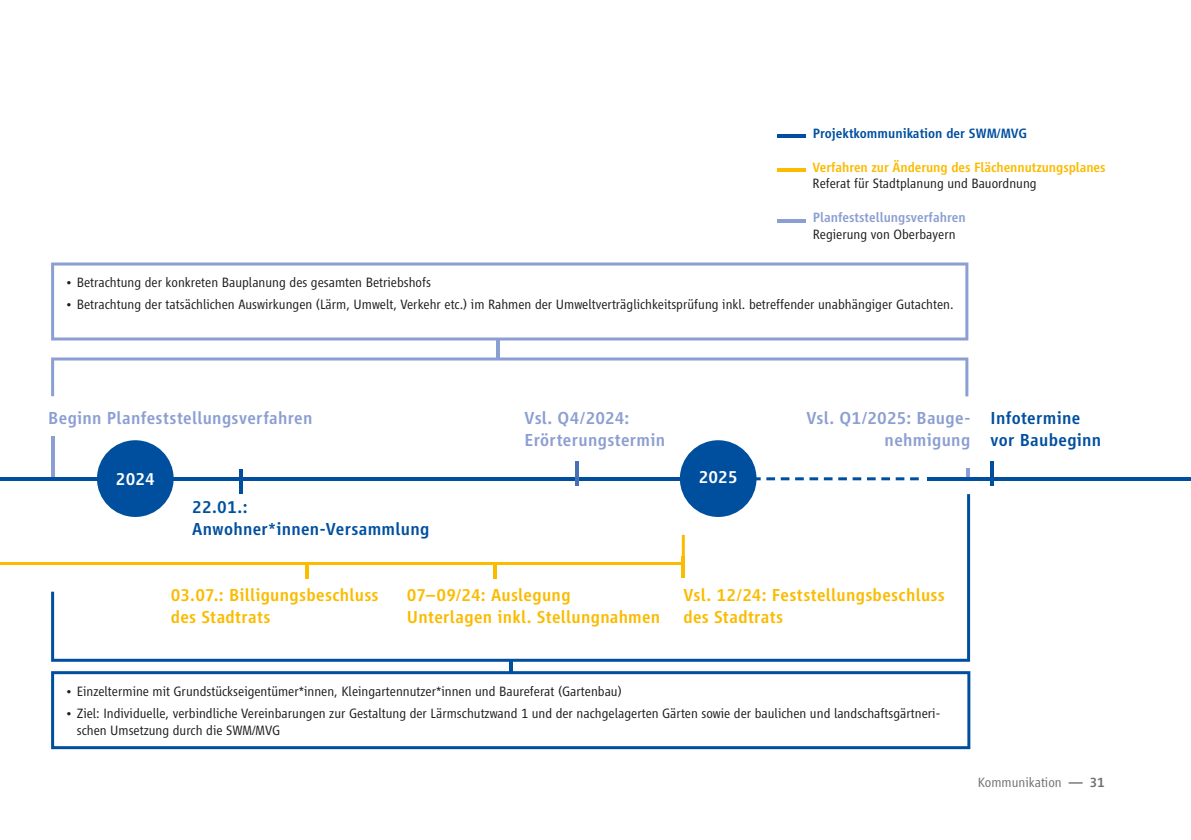
<style>
.page{position:relative;width:1191px;height:840px;background:#fff}
.page>*{position:absolute;margin:0;border:0;box-sizing:border-box;transform-origin:0 0}
.t1{font:500 18px/22px "Vialog LT Pro";letter-spacing:.015em;color:#fbbb00}
.t2{font:500 18px/22px "Vialog LT Pro";letter-spacing:.015em;color:#8c9fd2;text-align:right}
.t3{font:500 18px/22px "Vialog LT Pro";letter-spacing:.015em;color:#004f9f}
.t4{font:500 18px "Vialog LT Pro";color:#fff}
.t5{font:300 14px/16.8px "Vialog LT Pro";color:#1d1d1b}
.t6{font:500 14px "Vialog LT Pro";letter-spacing:-.005em;color:#fbbb00}
.t7{font:500 14px "Vialog LT Pro";color:#004f9f}
.t8{font:500 14px "Vialog LT Pro";color:#8c9fd2}
.t9{font:300 14px "Vialog LT Pro";color:#70706f}
.s1{font-weight:500}
</style>
<div class="page">
<hr style="left:0;top:477px;width:752px;height:3px;background:#004f9f">
<hr style="left:927px;top:477px;width:264px;height:3px;background:#004f9f">
<svg style="left:910px;top:477px;width:8px;height:3px"></svg>
<svg style="left:881px;top:477px;width:23px;height:3px"></svg>
<svg style="left:867px;top:477px;width:8px;height:3px"></svg>
<svg style="left:838px;top:477px;width:23px;height:3px"></svg>
<svg style="left:824px;top:477px;width:8px;height:3px"></svg>
<svg style="left:795px;top:477px;width:23px;height:3px"></svg>
<svg style="left:766px;top:477px;width:23px;height:3px"></svg>
<svg style="left:756px;top:477px;width:4px;height:3px"></svg>
<svg style="left:0;top:562px;width:51px;height:2px"></svg>
<svg style="left:51px;top:357px;width:917px;height:39px"></svg>
<svg style="left:51px;top:494px;width:919px;height:167px"></svg>
<div style="left:97px;top:440px;width:77px;height:76px;background:#004f9f;border-radius:50%"></div>
<div style="left:680px;top:440px;width:76px;height:76px;background:#004f9f;border-radius:50%"></div>
<hr style="left:682px;top:556px;width:3px;height:21px;background:#fbbb00">
<hr style="left:493px;top:563px;width:3px;height:15px;background:#fbbb00">
<hr style="left:306px;top:563px;width:3px;height:15px;background:#fbbb00">
<hr style="left:496px;top:338px;width:3px;height:21px;background:#8c9fd2">
<hr style="left:51px;top:436px;width:3px;height:40px;background:#8c9fd2">
<svg style="left:509px;top:659px;width:3px;height:11px"></svg>
<hr style="left:239px;top:468px;width:3px;height:25px;background:#004f9f">
<hr style="left:990px;top:461px;width:3px;height:25px;background:#004f9f">
<hr style="left:576px;top:461px;width:3px;height:25px;background:#4670b6">
<svg style="left:51px;top:262px;width:917px;height:78px"></svg>
<svg style="left:51px;top:670px;width:919px;height:78px"></svg>
<hr style="left:777px;top:135px;width:28px;height:3px;background:#004f9f">
<hr style="left:777px;top:168px;width:28px;height:3px;background:#fbbb00">
<hr style="left:777px;top:219px;width:28px;height:3px;background:#8c9fd2">
<svg style="left:967px;top:468px;width:3px;height:9px"></svg>
<p class="t7" style="left:813px;top:125px;width:216px">Projektkommunikation der SWM/MVG</p>
<p class="t6" style="left:812px;top:159px;width:294px">Verfahren zur Änderung des Flächennutzungsplanes</p>
<p class="t5" style="left:812px;top:175px;width:225px">Referat für Stadtplanung und Bauordnung</p>
<p class="t8" style="left:813px;top:210px;width:154px">Planfeststellungsverfahren</p>
<p class="t5" style="left:813px;top:226px;width:144px">Regierung von Oberbayern</p>
<p class="t5" style="left:65px;top:274px;width:367px">• Betrachtung der konkreten Bauplanung des gesamten Betriebshofs</p>
<p class="t5" style="left:65px;top:296px;width:889px">• Betrachtung der tatsächlichen Auswirkungen (Lärm, Umwelt, Verkehr etc.) im Rahmen der Umweltverträglichkeitsprüfung inkl. betreffender unabhängiger Gutachten.</p>
<p class="t2" style="left:48px;top:407px;width:266px">Beginn Planfeststellungsverfahren</p>
<p class="t2" style="left:524px;top:407px;width:142px;text-align:left">Vsl. Q4/2024:<br>Erörterungstermin</p>
<p class="t4" style="left:116px;top:468px;width:40px">2024</p>
<p class="t4" style="left:698px;top:467px;width:40px">2025</p>
<p class="t3" style="left:192px;top:495px;width:239px">22.01.:<br>Anwohner*innen-Versammlung</p>
<p class="t2" style="left:806px;top:407px;width:165px">Vsl. Q1/2025: Bauge&shy;nehmigung</p>
<p class="t1" style="left:171px;top:583px;width:209px">03.07.: Billigungsbeschluss des Stadtrats</p>
<p class="t1" style="left:407px;top:583px;width:255px">07–09/24: Auslegung<br>Unterlagen inkl. Stellungnahmen</p>
<p class="t1" style="left:683px;top:583px;width:263px">Vsl. 12/24: Feststellungsbeschluss des Stadtrats</p>
<p class="t3" style="left:990px;top:407px;width:112px">Infotermine vor Baubeginn</p>
<p class="t5" style="left:65px;top:682px;width:558px">• Einzeltermine mit Grundstückseigentümer*innen, Kleingartennutzer*innen und Baureferat (Gartenbau)</p>
<p class="t5" style="left:77px;top:704px;width:865px;text-indent:-11px">• Ziel: Individuelle, verbindliche Vereinbarungen zur Gestaltung der Lärmschutzwand 1 und der nachgelagerten Gärten sowie der baulichen und landschaftsgärtneri&shy;schen Umsetzung durch die SWM/MVG</p>
<p class="t9" style="left:977px;top:774px;width:128px">Kommunikation <span class="s1">— 31</span></p>
</div>
